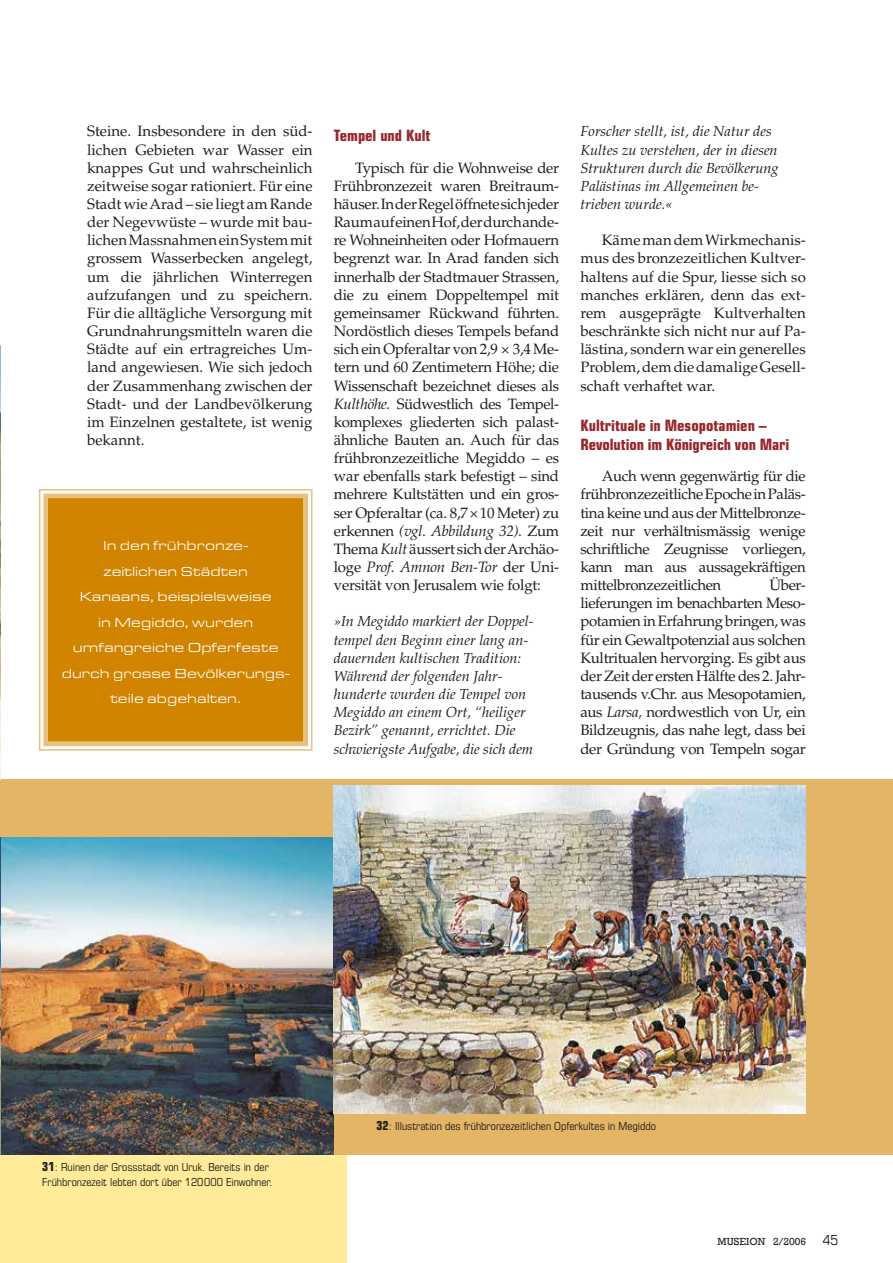
<style>
.page{position:relative;width:893px;height:1263px;background:#fff}
.page>*{position:absolute;margin:0;border:0;box-sizing:border-box;transform-origin:0 0}
.untertitel_2006_2_MA{font:16.95px/19.2px "Eurostile Con Hea";color:#97272c}
.body_txt_2006_2_MA3{font:15px/18.1px "Palatino LT Std";letter-spacing:-.015em;color:#1d1d1b;text-align:justify}
.vers_2006_2_MA3_indd{font:italic 14.55px/18.1px "Palatino LT Std";color:#1d1d1b}
.untertitel_2006_2_MA-2{font:13.5px/25.5px "Eurostile Ext";color:#fff;text-align:center}
.bildverweis_2_2006_2{font:12px/15px "Eurostile Con";color:#1d1d1b}
.t1{font:10.5px "Rockwell";color:#1d1d1b}
.s1{font-style:italic}
.s2{font-family:"Eurostile Con Hea";font-size:13.5px}
.s3{font-family:"Eurostile Con";font-size:15px}
</style>
<div class="page">
<div style="left:0;top:906px;width:347px;height:357px;background:#ffeb99"></div>
<div style="left:0;top:779px;width:893px;height:376px;background:#e3b566"></div>
<img style="left:0;top:346px;width:1px;height:433px">
<svg style="left:39px;top:489px;width:274px;height:262px;background:#d38b0e"></svg>
<div style="left:43px;top:494px;width:265px;height:252px;border:4px solid #e8c180"></div>
<img style="left:1px;top:838px;width:333px;height:317px">
<img style="left:0;top:838px;width:1px;height:317px">
<img style="left:334px;top:786px;width:472px;height:328px">
<p class="body_txt_2006_2_MA3" style="left:87px;top:122px;width:227px">Steine. Insbesondere in den süd&shy;lichen Gebieten war Wasser ein knappes Gut und wahrscheinlich zeitweise sogar rationiert. Für eine Stadt wie Arad – sie liegt am Rande der Negevwüste – wurde mit bau&shy;lichen Massnahmen ein System mit grossem Wasserbecken angelegt, um die jährlichen Winterregen aufzufangen und zu speichern.<br>Für die alltägliche Versorgung mit Grundnahrungsmitteln waren die Städte auf ein ertragreiches Um&shy;land angewiesen. Wie sich jedoch der Zusammenhang zwischen der Stadt- und der Landbevölkerung im Einzelnen gestaltete, ist wenig bekannt.</p>
<p class="untertitel_2006_2_MA" style="left:334px;top:124px;width:98px">Tempel und Kult</p>
<p class="body_txt_2006_2_MA3" style="left:334px;top:159px;width:227px;text-indent:21px">Typisch für die Wohnweise der Frühbronzezeit waren Breitraum&shy;häuser. In der Regel öffnete sich jeder Raum auf einen Hof, der durch ande&shy;re Wohneinheiten oder Hofmauern begrenzt war. In Arad fanden sich innerhalb der Stadtmauer Strassen, die zu einem Doppeltempel mit gemeinsamer Rückwand führten.<br>Nordöstlich dieses Tempels befand sich ein Opferaltar von 2,9 × 3,4 Me&shy;tern und 60 Zentimetern Höhe; die Wissenschaft bezeichnet dieses als <span class="s1">Kulthöhe.</span> Südwestlich des Tempel&shy;komplexes gliederten sich palast&shy;ähnliche Bauten an. Auch für das frühbronzezeitliche Megiddo – es war ebenfalls stark befestigt – sind mehrere Kultstätten und ein gros&shy;ser Opferaltar (ca. 8,7×10 Meter) zu erkennen <span class="s1">(vgl. Abbildung 32).</span> Zum Thema <span class="s1">Kult</span> äussert sich der Archäo&shy;loge <span class="s1">Prof. Amnon Ben-Tor</span> der Uni&shy;versität von Jerusalem wie folgt:</p>
<p class="vers_2006_2_MA3_indd" style="left:334px;top:613px;width:201px">»In Megiddo markiert der Doppel&shy;tempel den Beginn einer lang an&shy;dauernden kultischen Tradition:<br>Während der folgenden Jahr&shy;hunderte wurden die Tempel von<br>Megiddo an einem Ort, “heiliger<br>Bezirk” genannt, errichtet. Die schwierigste Aufgabe, die sich dem</p>
<p class="untertitel_2006_2_MA-2" style="left:62px;top:532px;width:229px">In den frühbronze-<br>zeitlichen Städten<br>Kanaans, beispielsweise<br>in Megiddo, wurden umfangreiche Opferfeste durch grosse Bevölkerungs&shy;teile abgehalten.</p>
<p class="vers_2006_2_MA3_indd" style="left:580px;top:123px;width:200px">Forscher stellt, ist, die Natur des<br>Kultes zu verstehen, der in diesen<br>Strukturen durch die Bevölkerung<br>Palästinas im Allgemeinen be&shy;trieben wurde.«</p>
<p class="body_txt_2006_2_MA3" style="left:580px;top:231px;width:227px;text-indent:21px">Käme man dem Wirkmechanis&shy;mus des bronzezeitlichen Kultver&shy;haltens auf die Spur, liesse sich so manches erklären, denn das ext&shy;rem ausgeprägte Kultverhalten beschränkte sich nicht nur auf Pa&shy;lästina, sondern war ein generelles Problem, dem die damalige Gesell&shy;schaft verhaftet war.</p>
<p class="untertitel_2006_2_MA" style="left:580px;top:415px;width:210px">Kultrituale in Mesopotamien –<br>Revolution im Königreich von Mari</p>
<p class="body_txt_2006_2_MA3" style="left:580px;top:467px;width:227px;text-indent:21px">Auch wenn gegenwärtig für die frühbronzezeitliche Epoche in Paläs&shy;tina keine und aus der Mittelbronze&shy;zeit nur verhältnismässig wenige schriftliche Zeugnisse vorliegen, kann man aus aussagekräftigen mittelbronzezeitlichen</p>
<p class="body_txt_2006_2_MA3" style="left:580px;top:576px;width:227px;text-indent:189px">Über&shy;lieferungen im benachbarten Meso&shy;potamien in Erfahrung bringen, was für ein Gewaltpotenzial aus solchen Kultritualen hervorging. Es gibt aus der Zeit der ersten Hälfte des 2. Jahr&shy;tausends v.Chr. aus Mesopotamien, aus <span class="s1">Larsa,</span> nordwestlich von Ur, ein Bildzeugnis, das nahe legt, dass bei der Gründung von Tempeln sogar</p>
<p class="bildverweis_2_2006_2" style="left:42px;top:1159px;width:232px"><span class="s2">31</span>: Ruinen der Grossstadt von Uruk. Bereits in der<br>Frühbronzezeit lebten dort über 120000 Einwohner.</p>
<p class="bildverweis_2_2006_2" style="left:376px;top:1118px;width:281px"><span class="s2">32</span>: Illustration des frühbronzezeitlichen Opferkultes in Megiddo</p>
<p class="t1" style="left:718px;top:1235px;width:122px">MUSEION 2/2006 <span class="s3">45</span></p>
</div>
